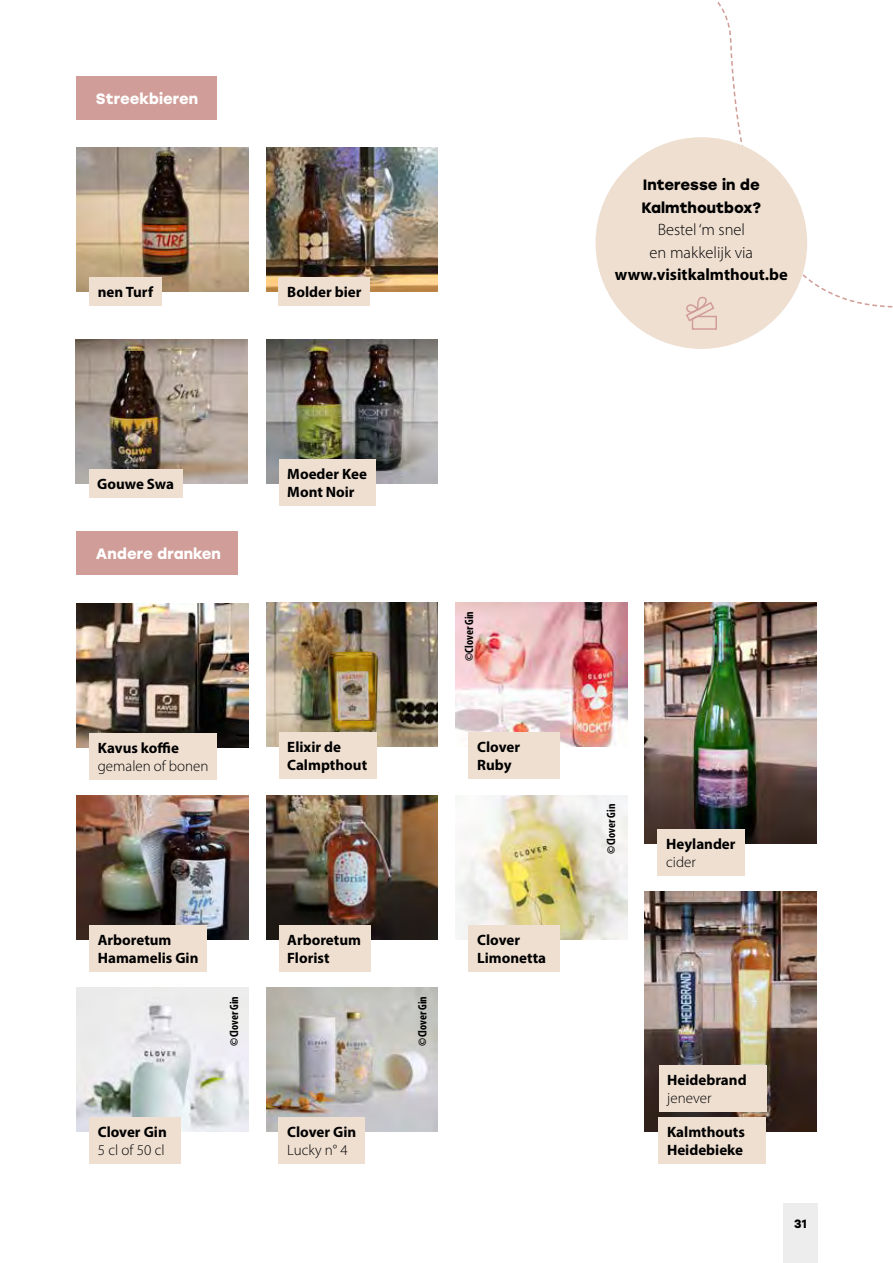
<style>
.page{position:relative;width:893px;height:1263px;background:#fff}
.page>*{position:absolute;margin:0;border:0;box-sizing:border-box;transform-origin:0 0}
.t1{font:300 16.5px/22.5px "Myriad Pro";color:#000;text-align:center}
.t2{font:700 16.5px "Myriad Pro";color:#000}
.t3{font:700 15px/18px "Myriad Pro";color:#000}
.t4{font:300 15px "Myriad Pro";color:#000}
.t5{font:700 15px/22.5px "Stolzl";color:#000}
.t6{font:700 15px "Stolzl";color:#fff}
.t7{font:700 condensed 12px "Myriad Pro";color:#000}
.t8{font:700 12px "Stolzl";color:#000}
</style>
<div class="page">
<img style="left:77px;top:147px;width:171px;height:144px">
<img style="left:77px;top:603px;width:171px;height:144px">
<img style="left:645px;top:602px;width:171px;height:241px">
<img style="left:456px;top:795px;width:171px;height:144px">
<img style="left:266px;top:602px;width:171px;height:144px">
<img style="left:77px;top:987px;width:171px;height:144px">
<img style="left:266px;top:987px;width:171px;height:144px">
<img style="left:645px;top:891px;width:171px;height:240px">
<img style="left:266px;top:147px;width:171px;height:144px">
<img style="left:76px;top:340px;width:171px;height:144px">
<img style="left:266px;top:340px;width:171px;height:144px">
<div style="left:77px;top:77px;width:140px;height:43px;background:#d19d98"></div>
<div style="left:77px;top:531px;width:161px;height:43px;background:#d19d98"></div>
<div style="left:89px;top:277px;width:73px;height:28px;background:#efdfd1"></div>
<div style="left:89px;top:733px;width:128px;height:46px;background:#efdfd1"></div>
<div style="left:658px;top:829px;width:87px;height:46px;background:#efdfd1"></div>
<img style="left:77px;top:795px;width:171px;height:144px">
<img style="left:266px;top:795px;width:171px;height:144px">
<div style="left:89px;top:925px;width:118px;height:46px;background:#efdfd1"></div>
<div style="left:279px;top:925px;width:91px;height:46px;background:#efdfd1"></div>
<div style="left:469px;top:925px;width:91px;height:46px;background:#efdfd1"></div>
<div style="left:279px;top:732px;width:97px;height:46px;background:#efdfd1"></div>
<div style="left:89px;top:1117px;width:92px;height:46px;background:#efdfd1"></div>
<div style="left:279px;top:1117px;width:86px;height:46px;background:#efdfd1"></div>
<div style="left:659px;top:1066px;width:107px;height:46px;background:#efdfd1"></div>
<div style="left:659px;top:1117px;width:107px;height:46px;background:#efdfd1"></div>
<div style="left:279px;top:277px;width:91px;height:28px;background:#efdfd1"></div>
<div style="left:89px;top:470px;width:94px;height:28px;background:#efdfd1"></div>
<div style="left:279px;top:459px;width:96px;height:46px;background:#efdfd1"></div>
<img style="left:456px;top:602px;width:171px;height:144px">
<div style="left:469px;top:732px;width:91px;height:46px;background:#efdfd1"></div>
<svg style="left:711px;top:0;width:182px;height:308px"></svg>
<div style="left:783px;top:1203px;width:35px;height:60px;background:#ededed"></div>
<div style="left:595px;top:137px;width:212px;height:212px;background:#efdfd1;border-radius:50%"></div>
<svg style="left:686px;top:296px;width:31px;height:34px"></svg>
<p class="t6" style="left:96px;top:88px;width:104px">Streekbieren</p>
<p class="t3" style="left:98px;top:282px;width:57px">nen Turf</p>
<p class="t3" style="left:287px;top:282px;width:76px">Bolder bier</p>
<p class="t5" style="left:642px;top:173px;width:121px">Interesse in de<br>Kalmthoutbox?</p>
<p class="t1" style="left:650px;top:218px;width:105px">Bestel ‘m snel en makkelijk via</p>
<p class="t2" style="left:615px;top:264px;width:174px">www.visitkalmthout.be</p>
<p class="t3" style="left:97px;top:475px;width:78px">Gouwe Swa</p>
<p class="t3" style="left:287px;top:464px;width:81px">Moeder Kee<br>Mont Noir</p>
<p class="t6" style="left:96px;top:543px;width:126px">Andere dranken</p>
<p class="t3" style="left:98px;top:738px;width:83px">Kavus koffie</p>
<p class="t4" style="left:98px;top:757px;width:112px">gemalen of bonen</p>
<p class="t3" style="left:287px;top:737px;width:81px">Elixir de<br>Calmpthout</p>
<p class="t7" style="left:462px;top:661px;width:51px;rotate:-90deg">©Clover Gin</p>
<p class="t3" style="left:477px;top:737px;width:44px">Clover<br>Ruby</p>
<p class="t3" style="left:98px;top:930px;width:102px">Arboretum<br>Hamamelis Gin</p>
<p class="t3" style="left:287px;top:930px;width:75px">Arboretum<br>Florist</p>
<p class="t3" style="left:477px;top:930px;width:70px">Clover<br>Limonetta</p>
<p class="t3" style="left:98px;top:1122px;width:71px">Clover Gin</p>
<p class="t4" style="left:98px;top:1141px;width:68px">5 cl of 50 cl</p>
<p class="t7" style="left:227px;top:1045px;width:51px;rotate:-90deg">©Clover Gin</p>
<p class="t7" style="left:415px;top:1045px;width:51px;rotate:-90deg">©Clover Gin</p>
<p class="t3" style="left:287px;top:1122px;width:71px">Clover Gin</p>
<p class="t4" style="left:287px;top:1141px;width:62px">Lucky n° 4</p>
<p class="t7" style="left:604px;top:853px;width:51px;rotate:-90deg">©Clover Gin</p>
<p class="t3" style="left:666px;top:834px;width:71px">Heylander</p>
<p class="t4" style="left:666px;top:853px;width:31px">cider</p>
<p class="t3" style="left:667px;top:1071px;width:81px">Heidebrand</p>
<p class="t4" style="left:667px;top:1089px;width:46px">jenever</p>
<p class="t3" style="left:667px;top:1122px;width:79px">Kalmthouts<br>Heidebieke</p>
<p class="t8" style="left:794px;top:1215px;width:14px">31</p>
</div>
